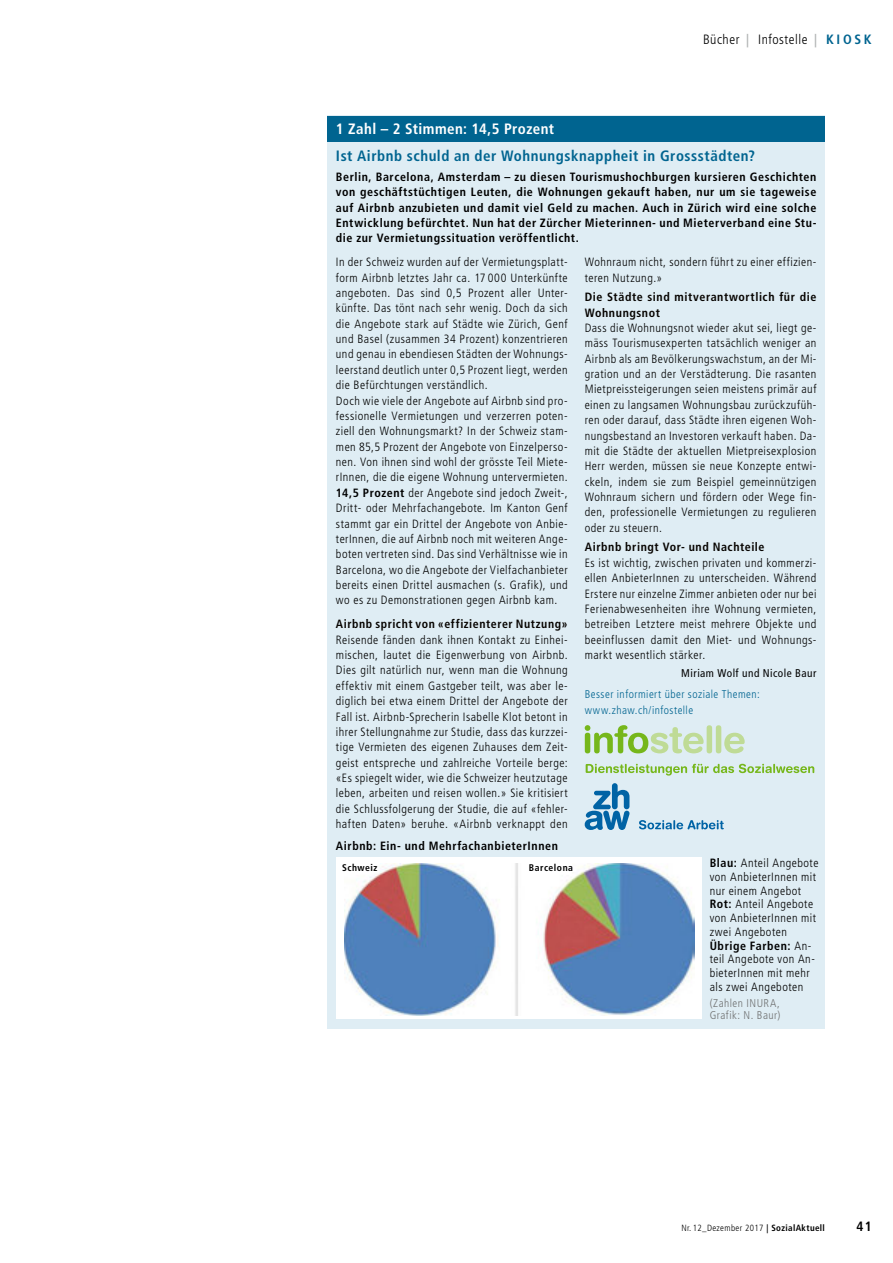
<style>
.page{position:relative;width:893px;height:1263px;background:#fff}
.page>*{position:absolute;margin:0;border:0;box-sizing:border-box;transform-origin:0 0}
.t1{font:700 condensed 15px "Frutiger";letter-spacing:.035em;color:#006490}
.t2{font:700 condensed 15px "Frutiger";letter-spacing:.03em;color:#fff}
.t3{font:300 condensed 13.5px "Frutiger";letter-spacing:.04em;color:#000}
.t4{font:700 condensed 13.5px "Frutiger";color:#000}
.t5{font:300 condensed 12px/15.5px "Frutiger";letter-spacing:.04em;color:#000}
.t6{font:700 condensed 12px/15.3px "Frutiger";letter-spacing:.05em;color:#000;text-align:justify}
.t7{font:700 condensed 12px/15.3px "Frutiger";letter-spacing:.045em;color:#060300}
.t8{font:300 condensed 11.25px/15.5px "Frutiger";letter-spacing:.04em;color:#006490}
.t9{font:300 condensed 11.25px/12px "Frutiger";letter-spacing:.04em;color:#6f7070}
.t10{font:condensed 11.25px "Frutiger";letter-spacing:.04em;color:#000}
.t11{font:700 condensed 9.6px "Frutiger";letter-spacing:.05em;color:#000}
.t12{font:300 condensed 9px "Frutiger";letter-spacing:.04em;color:#000}
.s1{font-weight:700;color:#b1b4b4}
.s2{font-weight:700;color:#006490}
.s3{font-weight:700}
</style>
<div class="page">
<div style="left:327px;top:116px;width:498px;height:913px;background:#dfedf4"></div>
<svg style="left:724px;top:733px;width:21px;height:20px"></svg>
<svg style="left:585px;top:725px;width:119px;height:28px"></svg>
<div style="left:707px;top:725px;width:5px;height:28px;background:#bfdb96;border-radius:3px"></div>
<div style="left:716px;top:725px;width:5px;height:28px;background:#bfdb96;border-radius:3px"></div>
<svg style="left:586px;top:764px;width:228px;height:11px"></svg>
<svg style="left:585px;top:783px;width:44px;height:47px"></svg>
<svg style="left:639px;top:820px;width:85px;height:9px"></svg>
<div style="left:336px;top:857px;width:366px;height:162px;background:#fff"></div>
<img style="left:345px;top:863px;width:350px;height:152px">
<div style="left:327px;top:116px;width:498px;height:25px;background:#006490"></div>
<p class="t2" style="left:336px;top:120px;width:220px">1 Zahl – 2 Stimmen: 14,5 Prozent</p>
<p class="t3" style="left:703px;top:32px;width:170px">Bücher <span class="s1">|</span> Infostelle <span class="s1">|</span> <span class="s2">K I O S K</span></p>
<p class="t1" style="left:336px;top:147px;width:421px">Ist Airbnb schuld an der Wohnungsknappheit in Grossstädten?</p>
<p class="t6" style="left:336px;top:169px;width:482px">Berlin, Barcelona, Amsterdam – zu diesen Tourismushochburgen kursieren Geschichten von geschäftstüchtigen Leuten, die Wohnungen gekauft haben, nur um sie tageweise auf Airbnb anzubieten und damit viel Geld zu machen. Auch in Zürich wird eine solche Entwicklung befürchtet. Nun hat der Zürcher Mieterinnen- und Mieterverband eine Stu&shy;die zur Vermietungssituation veröffentlicht.</p>
<p class="t5" style="left:336px;top:254px;width:233px">In der Schweiz wurden auf der Vermietungsplatt&shy;form Airbnb letztes Jahr ca. 17 000 Unterkünfte angeboten. Das sind 0,5 Prozent aller Unter&shy;künfte. Das tönt nach sehr wenig. Doch da sich die Angebote stark auf Städte wie Zürich, Genf und Basel (zusammen 34 Prozent) konzentrieren und genau in ebendiesen Städten der Wohnungs&shy;leerstand deutlich unter 0,5 Prozent liegt, werden die Befürchtungen verständlich.<br>Doch wie viele der Angebote auf Airbnb sind pro&shy;fessionelle Vermietungen und verzerren poten&shy;ziell den Wohnungsmarkt? In der Schweiz stam&shy;men 85,5 Prozent der Angebote von Einzelperso&shy;nen. Von ihnen sind wohl der grösste Teil Miete&shy;rInnen, die die eigene Wohnung untervermieten.<br><span class="s3">14,5 Prozent</span> der Angebote sind jedoch Zweit-, Dritt- oder Mehrfachangebote. Im Kanton Genf stammt gar ein Drittel der Angebote von Anbie&shy;terInnen, die auf Airbnb noch mit weiteren Ange&shy;boten vertreten sind. Das sind Verhältnisse wie in Barcelona, wo die Angebote der Vielfachanbieter bereits einen Drittel ausmachen (s. Grafik), und wo es zu Demonstrationen gegen Airbnb kam.</p>
<p class="t7" style="left:336px;top:616px;width:233px">Airbnb spricht von «effizienterer Nutzung»</p>
<p class="t5" style="left:336px;top:632px;width:233px;text-align:justify">Reisende fänden dank ihnen Kontakt zu Einhei&shy;mischen, lautet die Eigenwerbung von Airbnb.<br>Dies gilt natürlich nur, wenn man die Wohnung effektiv mit einem Gastgeber teilt, was aber le&shy;diglich bei etwa einem Drittel der Angebote der Fall ist. Airbnb-Sprecherin Isabelle Klot betont in ihrer Stellungnahme zur Studie, dass das kurzzei&shy;tige Vermieten des eigenen Zuhauses dem Zeit&shy;geist entspreche und zahlreiche Vorteile berge: «Es spiegelt wider, wie die Schweizer heutzutage leben, arbeiten und reisen wollen.» Sie kritisiert die Schlussfolgerung der Studie, die auf «fehler&shy;haften Daten» beruhe. «Airbnb verknappt den</p>
<p class="t5" style="left:585px;top:255px;width:233px">Wohnraum nicht, sondern führt zu einer effizien&shy;teren Nutzung.»</p>
<p class="t7" style="left:585px;top:289px;width:233px">Die Städte sind mitverantwortlich für die<br>Wohnungsnot</p>
<p class="t5" style="left:585px;top:320px;width:233px;text-align:justify">Dass die Wohnungsnot wieder akut sei, liegt ge&shy;mäss Tourismusexperten tatsächlich weniger an Airbnb als am Bevölkerungswachstum, an der Mi&shy;gration und an der Verstädterung. Die rasanten Mietpreissteigerungen seien meistens primär auf einen zu langsamen Wohnungsbau zurückzufüh&shy;ren oder darauf, dass Städte ihren eigenen Woh&shy;nungsbestand an Investoren verkauft haben. Da&shy;mit die Städte der aktuellen Mietpreisexplosion Herr werden, müssen sie neue Konzepte entwi&shy;ckeln, indem sie zum Beispiel gemeinnützigen Wohnraum sichern und fördern oder Wege fin&shy;den, professionelle Vermietungen zu regulieren oder zu steuern.</p>
<p class="t7" style="left:585px;top:540px;width:181px">Airbnb bringt Vor- und Nachteile</p>
<p class="t5" style="left:585px;top:555px;width:233px;text-align:justify">Es ist wichtig, zwischen privaten und kommerzi&shy;ellen AnbieterInnen zu unterscheiden. Während Erstere nur einzelne Zimmer anbieten oder nur bei Ferienabwesenheiten ihre Wohnung vermieten, betreiben Letztere meist mehrere Objekte und beeinflussen damit den Miet- und Wohnungs&shy;markt wesentlich stärker.</p>
<p class="t10" style="left:681px;top:666px;width:137px">Miriam Wolf und Nicole Baur</p>
<p class="t8" style="left:585px;top:687px;width:177px">Besser informiert über soziale Themen: www.zhaw.ch/infostelle</p>
<p class="t6" style="left:336px;top:838px;width:224px">Airbnb: Ein- und MehrfachanbieterInnen</p>
<p class="t11" style="left:342px;top:862px;width:37px">Schweiz</p>
<p class="t11" style="left:529px;top:862px;width:46px">Barcelona</p>
<p class="t5" style="left:710px;top:856px;width:110px;line-height:13.8px"><span class="s3">Blau:</span> Anteil Angebote von AnbieterInnen mit nur einem Angebot<br><span class="s3">Rot:</span> Anteil Angebote von AnbieterInnen mit zwei Angeboten<br><span class="s3">Übrige Farben:</span> An&shy;teil Angebote von An&shy;bieterInnen mit mehr als zwei Angeboten</p>
<p class="t9" style="left:710px;top:997px;width:72px">(Zahlen INURA,<br>Grafik: N. Baur)</p>
<p class="t12" style="left:681px;top:1222px;width:145px">Nr. 12_Dezember 2017 <span class="s3">| SozialAktuell</span></p>
<p class="t4" style="left:856px;top:1218px;width:17px">41</p>
</div>
